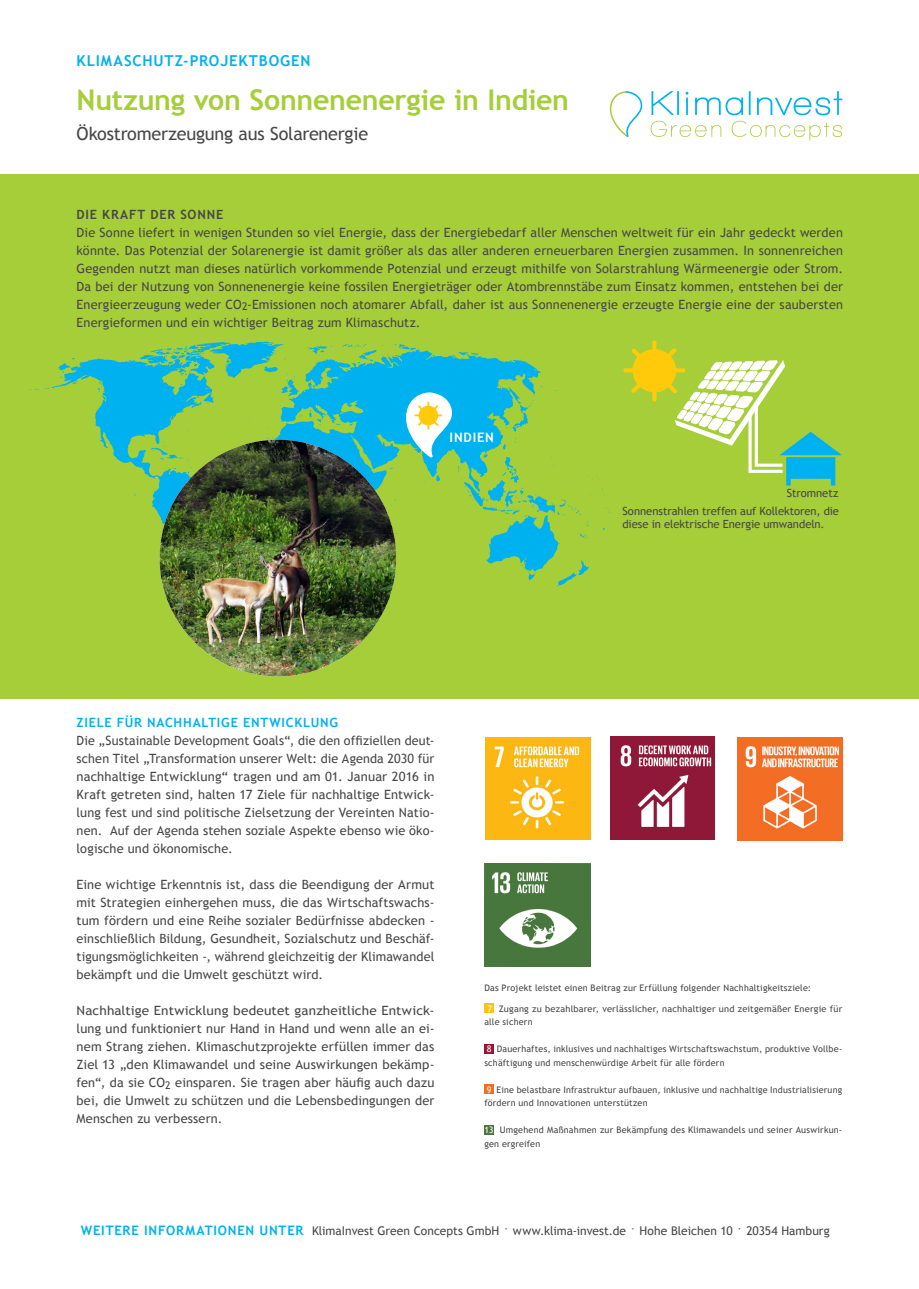
<style>
.page{position:relative;width:919px;height:1289px;background:#fff}
.page>*{position:absolute;margin:0;border:0;box-sizing:border-box;transform-origin:0 0}
.t1{font:700 28.5px "Trebuchet MS";letter-spacing:-.01em;color:#a6ce39}
.t2{font:18px "Trebuchet MS";letter-spacing:-.01em;color:#484647}
.t3{font:700 15px "Trebuchet MS";letter-spacing:.055em;color:#00b1ef}
.t4{font:700 13.05px "Trebuchet MS";letter-spacing:.06em;color:#fff}
.text_2{font:12.75px/18px "Trebuchet MS";letter-spacing:.015em;color:#484647;text-align:justify}
.text_2-2{font:12.75px/18px "Trebuchet MS";letter-spacing:.015em;color:#484647;text-align:justify;scale:1.06 1}
.text_2-3{font:700 12.75px "Trebuchet MS";letter-spacing:.06em;color:#00b1ef}
.blaue_Überschrift{font:700 12.75px "Trebuchet MS";letter-spacing:.06em;color:#484647}
.t5{font:12px "Trebuchet MS";color:#484647}
.Tabelle_fett{font:11.25px/13.5px "Trebuchet MS";letter-spacing:-.005em;color:#484647}
.text_2-4{font:9px/13.5px "Trebuchet MS";letter-spacing:.02em;color:#484647}
.s1{color:#fff}
.s2{font-weight:700;font-size:13.05px;color:#00b1ef}
</style>
<div class="page">
<div style="left:0;top:174px;width:918px;height:524px;background:#a6ce39"></div>
<svg style="left:29px;top:341px;width:580px;height:280px"></svg>
<svg style="left:650px;top:121px;width:192px;height:20px"></svg>
<svg style="left:651px;top:91px;width:191px;height:24px"></svg>
<svg style="left:609px;top:91px;width:33px;height:46px"></svg>
<svg style="left:542px;top:489px;width:29px;height:39px"></svg>
<img style="left:159px;top:439px;width:237px;height:237px;border-radius:118px">
<img style="left:737px;top:737px;width:105px;height:103px">
<img style="left:485px;top:737px;width:105px;height:102px">
<img style="left:484px;top:863px;width:106px;height:103px">
<img style="left:610px;top:737px;width:104px;height:102px">
<svg style="left:406px;top:392px;width:46px;height:65px"></svg>
<svg style="left:623px;top:340px;width:219px;height:145px"></svg>
<div style="left:484px;top:1003px;width:10px;height:9px;background:#fcc30b"></div>
<div style="left:484px;top:1044px;width:10px;height:9px;background:#8f1838"></div>
<div style="left:484px;top:1084px;width:10px;height:9px;background:#f36d24"></div>
<div style="left:484px;top:1125px;width:10px;height:9px;background:#47773d"></div>
<p class="t3" style="left:77px;top:51px;width:235px">KLIMASCHUTZ-PROJEKTBOGEN</p>
<p class="t1" style="left:77px;top:82px;width:494px">Nutzung von Sonnenenergie in Indien</p>
<p class="t2" style="left:77px;top:123px;width:293px">Ökostromerzeugung aus Solarenergie</p>
<p class="blaue_Überschrift" style="left:77px;top:206px;width:148px">DIE KRAFT DER SONNE</p>
<p class="text_2" style="left:77px;top:223px;width:768px">Die Sonne liefert in wenigen Stunden so viel Energie, dass der Energiebedarf aller Menschen weltweit für ein Jahr gedeckt werden könnte. Das Potenzial der Solarenergie ist damit größer als das aller anderen erneuerbaren Energien zusammen. In sonnenreichen Gegenden nutzt man dieses natürlich vorkommende Potenzial und erzeugt mithilfe von Solarstrahlung Wärmeenergie oder Strom.<br>Da bei der Nutzung von Sonnenenergie keine fossilen Energieträger oder Atombrennstäbe zum Einsatz kommen, entstehen bei der Energieerzeugung weder CO<sub>2</sub>-Emissionen noch atomarer Abfall, daher ist aus Sonnenenergie erzeugte Energie eine der saubersten Energieformen und ein wichtiger Beitrag zum Klimaschutz.</p>
<p class="t4" style="left:449px;top:429px;width:46px">INDIEN</p>
<p class="Tabelle_fett" style="left:786px;top:486px;width:53px">Stromnetz</p>
<p class="Tabelle_fett" style="left:622px;top:504px;width:218px">Sonnenstrahlen treffen auf Kollektoren, die diese in elektrische Energie umwandeln.</p>
<p class="text_2-3" style="left:77px;top:714px;width:263px">ZIELE FÜR NACHHALTIGE ENTWICKLUNG</p>
<p class="text_2" style="left:77px;top:731px;width:359px">Die „Sustainable Development Goals“, die den offiziellen deut&shy;schen Titel „Transformation unserer Welt: die Agenda 2030 für nachhaltige Entwicklung“ tragen und am 01. Januar 2016 in Kraft getreten sind, halten 17 Ziele für nachhaltige Entwick&shy;lung fest und sind politische Zielsetzung der Vereinten Natio&shy;nen. Auf der Agenda stehen soziale Aspekte ebenso wie öko&shy;logische und ökonomische.</p>
<p class="text_2" style="left:77px;top:875px;width:359px">Eine wichtige Erkenntnis ist, dass die Beendigung der Armut mit Strategien einhergehen muss, die das Wirtschaftswachs&shy;tum fördern und eine Reihe sozialer Bedürfnisse abdecken - einschließlich Bildung, Gesundheit, Sozialschutz und Beschäf&shy;tigungsmöglichkeiten -, während gleichzeitig der Klimawandel bekämpft und die Umwelt geschützt wird.</p>
<p class="text_2-2" style="left:77px;top:1001px;width:339px">Nachhaltige Entwicklung bedeutet ganzheitliche Entwick&shy;lung und funktioniert nur Hand in Hand und wenn alle an ei&shy;nem Strang ziehen. Klimaschutzprojekte erfüllen immer das Ziel 13 „den Klimawandel und seine Auswirkungen bekämp&shy;fen“, da sie CO<sub>2</sub> einsparen. Sie tragen aber häufig auch dazu bei, die Umwelt zu schützen und die Lebensbedingungen der Menschen zu verbessern.</p>
<p class="text_2-4" style="left:484px;top:980px;width:328px">Das Projekt leistet einen Beitrag zur Erfüllung folgender Nachhaltigkeitsziele:</p>
<p class="text_2-4" style="left:484px;top:1001px;width:359px;text-indent:3px"><span class="s1">7</span> Zugang zu bezahlbarer, verlässlicher, nachhaltiger und zeitgemäßer Energie für alle sichern</p>
<p class="text_2-4" style="left:484px;top:1042px;width:359px"><span class="s1">8</span> Dauerhaftes, inklusives und nachhaltiges Wirtschaftswachstum, produktive Vollbe&shy;schäftigung und menschenwürdige Arbeit für alle fördern</p>
<p class="text_2-4" style="left:484px;top:1082px;width:359px"><span class="s1">9</span> Eine belastbare Infrastruktur aufbauen, inklusive und nachhaltige Industrialisierung fördern und Innovationen unterstützen</p>
<p class="text_2-4" style="left:484px;top:1123px;width:359px"><span class="s1">13</span> Umgehend Maßnahmen zur Bekämpfung des Klimawandels und seiner Auswirkun&shy;gen ergreifen</p>
<p class="t5" style="left:81px;top:1223px;width:750px"><span class="s2">WEITERE INFORMATIONEN UNTER</span> KlimaInvest Green Concepts GmbH ˙ www.klima-invest.de ˙ Hohe Bleichen 10 ˙ 20354 Hamburg</p>
</div>
